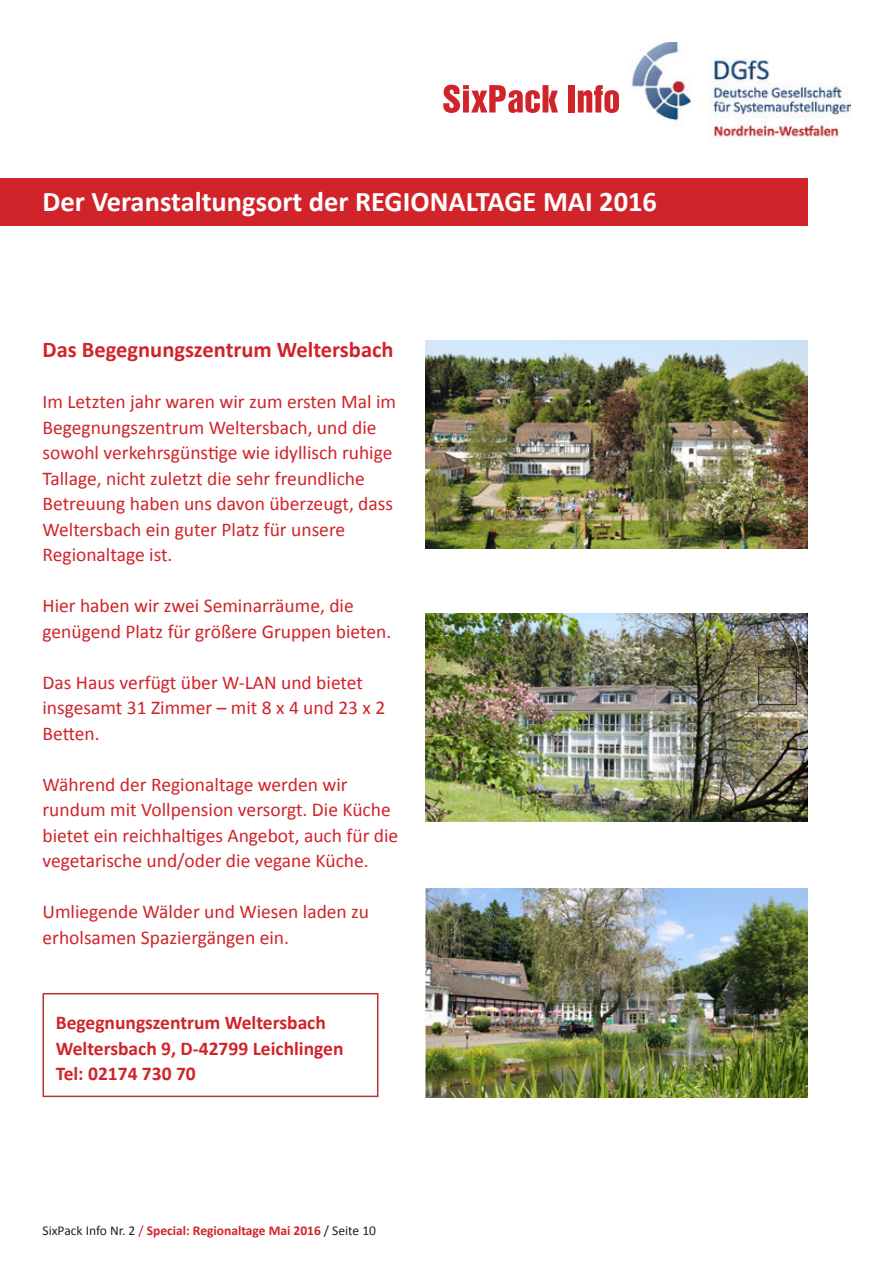
<style>
.page{position:relative;width:893px;height:1263px;background:#fff}
.page>*{position:absolute;margin:0;border:0;box-sizing:border-box;transform-origin:0 0}
.t1{font:700 28.5px "Calibri";color:#fff}
.t2{font:700 22.5px "Calibri";color:#d1232a}
.t3{font:19.5px/25.5px "Calibri";color:#d1232a}
.t4{font:700 19.5px/25.5px "Calibri";color:#d1232a}
.t5{font:700 13.5px "Calibri";color:#d1232a}
.s1{font-weight:400;color:#231f20}
.s2{font-weight:400}
</style>
<div class="page">
<img style="left:631px;top:43px;width:219px;height:94px">
<svg style="left:443px;top:85px;width:115px;height:28px"></svg>
<div style="left:568px;top:85px;width:7px;height:28px;background:#d1232a"></div>
<svg style="left:578px;top:85px;width:41px;height:28px"></svg>
<div style="left:0;top:179px;width:808px;height:47px;background:#d1232a"></div>
<img style="left:425px;top:340px;width:383px;height:209px">
<img style="left:425px;top:613px;width:383px;height:209px">
<img style="left:425px;top:889px;width:383px;height:208px">
<div style="left:758px;top:667px;width:39px;height:38px;border:1px solid #231f20"></div>
<div style="left:43px;top:993px;width:335px;height:104px;border:2px solid #b63235"></div>
<h1 class="t1" style="left:43px;top:183px;width:421px">Der Veranstaltungsort der REGIONALTA</h1>
<h1 class="t1" style="left:504px;top:183px;width:154px">GE MAI 2016</h1>
<p class="t2" style="left:43px;top:335px;width:353px">Das Begegnungszentrum Weltersbach</p>
<p class="t3" style="left:43px;top:389px;width:355px">Im Letzten jahr waren wir zum ersten Mal im Begegnungszentrum Weltersbach, und die sowohl verkehrsgünstige wie idyllisch ruhige Tallage, nicht zuletzt die sehr freundliche Betreuung haben uns davon überzeugt, dass Weltersbach ein guter Platz für unsere Regionaltage ist.</p>
<p class="t3" style="left:43px;top:593px;width:350px">Hier haben wir zwei Seminarräume, die genügend Platz für größere Gruppen bieten.</p>
<p class="t3" style="left:43px;top:669px;width:344px">Das Haus verfügt über W-LAN und bietet insgesamt 31 Zimmer – mit 8 x 4 und 23 x 2<br>Betten.</p>
<p class="t3" style="left:43px;top:771px;width:357px">Während der Regionaltage werden wir rundum mit Vollpension versorgt. Die Küche bietet ein reichhaltiges Angebot, auch für die vegetarische und/oder die vegane Küche.</p>
<p class="t3" style="left:43px;top:899px;width:328px">Umliegende Wälder und Wiesen laden zu erholsamen Spaziergängen ein.</p>
<p class="t4" style="left:56px;top:1010px;width:289px">Begegnungszentrum Weltersbach<br>Weltersbach 9, D-42799 Leichlingen<br>Tel: 02174 730 70</p>
<p class="t5" style="left:43px;top:1222px;width:335px"><span class="s1">SixPack Info Nr. 2</span> <span class="s2">/</span> Special: Regionaltage Mai 2016 <span class="s1">/ Seite 10</span></p>
</div>
